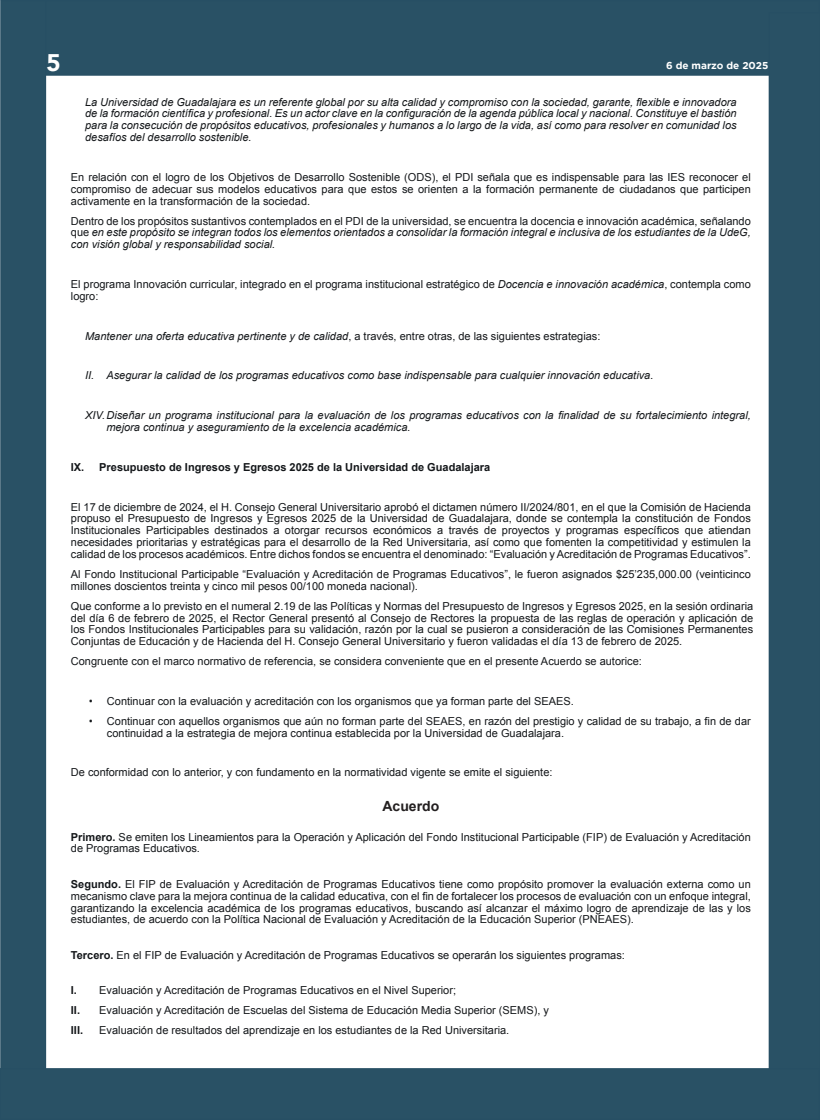
<style>
.page{position:relative;width:820px;height:1120px;background:#fff}
.page>*{position:absolute;margin:0;border:0;box-sizing:border-box;transform-origin:0 0}
.t1{font:900 24px "Avenir";color:#fff}
.t2{font:700 14px "Arial";color:#231f20}
.t3{font:11px/11.9px "Arial";color:#14171a}
.t4{font:italic 11px/11.9px "Arial";color:#14171a;text-align:justify}
.t5{font:700 11px "Arial";color:#14171a}
.t6{font:700 10px "Gotham";color:#fff}
.s1{font-style:normal}
.s2{font-style:italic}
.s3{font-weight:700}
</style>
<div class="page">
<div style="left:26px;top:1px;width:793px;height:74px;background:#295165"></div>
<div style="left:25px;top:0;width:794px;height:76px;border:1px solid #274f64"></div>
<div style="left:1px;top:1px;width:45px;height:1086px;background:#295165"></div>
<div style="left:0;top:0;width:46px;height:1088px;border:1px solid #274f64"></div>
<div style="left:768px;top:13px;width:51px;height:1063px;background:#295165"></div>
<div style="left:768px;top:12px;width:51px;height:1064px;border:1px solid #274f64"></div>
<div style="left:0;top:1068px;width:819px;height:51px;background:#295165"></div>
<div style="left:0;top:1068px;width:819px;height:52px;border:1px solid #274f64"></div>
<h1 class="t1" style="left:47px;top:42px;width:16px">5</h1>
<p class="t6" style="left:665px;top:60px;width:104px">6 de marzo de 2025</p>
<p class="t4" style="left:85px;top:96px;width:652px">La Universidad de Guadalajara es un referente global por su alta calidad y compromiso con la sociedad, garante, flexible e innovadora de la formación científica y profesional. Es un actor clave en la configuración de la agenda pública local y nacional. Constituye el bastión para la consecución de propósitos educativos, profesionales y humanos a lo largo de la vida, así como para resolver en comunidad los desafíos del desarrollo sostenible.</p>
<p class="t3" style="left:71px;top:171px;width:681px;text-align:justify">En relación con el logro de los Objetivos de Desarrollo Sostenible (ODS), el PDI señala que es indispensable para las IES reconocer el compromiso de adecuar sus modelos educativos para que estos se orienten a la formación permanente de ciudadanos que participen activamente en la transformación de la sociedad.</p>
<p class="t4" style="left:71px;top:215px;width:681px"><span class="s1">Dentro de los propósitos sustantivos contemplados en el PDI de la universidad, se encuentra la docencia e innovación académica, señalando que</span> en este propósito se integran todos los elementos orientados a consolidar la formación integral e inclusiva de los estudiantes de la UdeG, con visión global y responsabilidad social.</p>
<p class="t3" style="left:71px;top:278px;width:681px">El programa Innovación curricular, integrado en el programa institucional estratégico de <span class="s2">Docencia e innovación académica</span>, contempla como logro:</p>
<p class="t3" style="left:85px;top:330px;width:516px"><span class="s2">Mantener una oferta educativa pertinente y de calidad</span>, a través, entre otras, de las siguientes estrategias:</p>
<p class="t4" style="left:85px;top:370px;width:569px">II. Asegurar la calidad de los programas educativos como base indispensable para cualquier innovación educativa.</p>
<p class="t4" style="left:106px;top:409px;width:645px;text-indent:-21px">XIV.Diseñar un programa institucional para la evaluación de los programas educativos con la finalidad de su fortalecimiento integral, mejora continua y aseguramiento de la excelencia académica.</p>
<p class="t5" style="left:71px;top:460px;width:421px">IX. Presupuesto de Ingresos y Egresos 2025 de la Universidad de Guadalajara</p>
<p class="t3" style="left:71px;top:501px;width:681px;text-align:justify">El 17 de diciembre de 2024, el H. Consejo General Universitario aprobó el dictamen número II/2024/801, en el que la Comisión de Hacienda propuso el Presupuesto de Ingresos y Egresos 2025 de la Universidad de Guadalajara, donde se contempla la constitución de Fondos Institucionales Participables destinados a otorgar recursos económicos a través de proyectos y programas específicos que atiendan necesidades prioritarias y estratégicas para el desarrollo de la Red Universitaria, así como que fomenten la competitividad y estimulen la calidad de los procesos académicos. Entre dichos fondos se encuentra el denominado: “Evaluación y Acreditación de Programas Educativos”.</p>
<p class="t3" style="left:71px;top:568px;width:681px">Al Fondo Institucional Participable “Evaluación y Acreditación de Programas Educativos”, le fueron asignados $25’235,000.00 (veinticinco millones doscientos treinta y cinco mil pesos 00/100 moneda nacional).</p>
<p class="t3" style="left:71px;top:600px;width:683px;text-align:justify">Que conforme a lo previsto en el numeral 2.19 de las Políticas y Normas del Presupuesto de Ingresos y Egresos 2025, en la sesión ordinaria del día 6 de febrero de 2025, el Rector General presentó al Consejo de Rectores la propuesta de las reglas de operación y aplicación de los Fondos Institucionales Participables para su validación, razón por la cual se pusieron a consideración de las Comisiones Permanentes Conjuntas de Educación y de Hacienda del H. Consejo General Universitario y fueron validadas el día 13 de febrero de 2025.</p>
<p class="t3" style="left:71px;top:655px;width:572px">Congruente con el marco normativo de referencia, se considera conveniente que en el presente Acuerdo se autorice:</p>
<p class="t3" style="left:89px;top:695px;width:486px">• Continuar con la evaluación y acreditación con los organismos que ya forman parte del SEAES.</p>
<p class="t3" style="left:107px;top:715px;width:645px;text-indent:-18px">• Continuar con aquellos organismos que aún no forman parte del SEAES, en razón del prestigio y calidad de su trabajo, a fin de dar continuidad a la estrategia de mejora continua establecida por la Universidad de Guadalajara.</p>
<p class="t3" style="left:71px;top:767px;width:483px">De conformidad con lo anterior, y con fundamento en la normatividad vigente se emite el siguiente:</p>
<p class="t2" style="left:382px;top:796px;width:58px">Acuerdo</p>
<p class="t3" style="left:71px;top:831px;width:681px"><span class="s3">Primero.</span> Se emiten los Lineamientos para la Operación y Aplicación del Fondo Institucional Participable (FIP) de Evaluación y Acreditación de Programas Educativos.</p>
<p class="t3" style="left:71px;top:878px;width:681px;text-align:justify"><span class="s3">Segundo.</span> El FIP de Evaluación y Acreditación de Programas Educativos tiene como propósito promover la evaluación externa como un mecanismo clave para la mejora continua de la calidad educativa, con el fin de fortalecer los procesos de evaluación con un enfoque integral, garantizando la excelencia académica de los programas educativos, buscando así alcanzar el máximo logro de aprendizaje de las y los estudiantes, de acuerdo con la Política Nacional de Evaluación y Acreditación de la Educación Superior (PNEAES).</p>
<p class="t3" style="left:71px;top:949px;width:555px"><span class="s3">Tercero.</span> En el FIP de Evaluación y Acreditación de Programas Educativos se operarán los siguientes programas:</p>
<p class="t3" style="left:71px;top:980px;width:479px;line-height:19.9px"><span class="s3">I.</span> Evaluación y Acreditación de Programas Educativos en el Nivel Superior;<br><span class="s3">II.</span> Evaluación y Acreditación de Escuelas del Sistema de Educación Media Superior (SEMS), y<br><span class="s3">III.</span></p>
<p class="t3" style="left:99px;top:1024px;width:411px">Evaluación de resultados del aprendizaje en los estudiantes de la Red Universitaria.</p>
</div>
